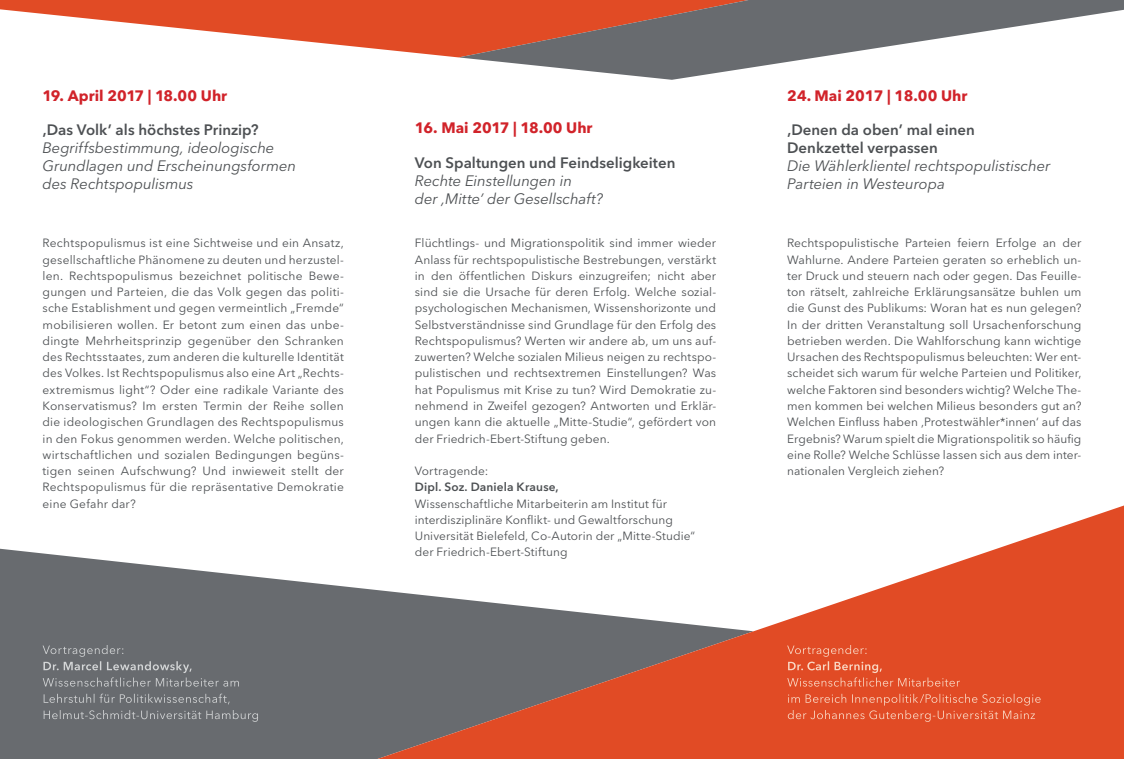
<style>
.page{position:relative;width:1124px;height:759px;background:#fff}
.page>*{position:absolute;margin:0;border:0;box-sizing:border-box;transform-origin:0 0}
.t1{font:italic 15px/18px "Avenir Next LT Pro";letter-spacing:-.01em;color:#4d5053}
.t2{font:600 15px/18px "Avenir Next LT Pro";color:#4d5053}
.t3{font:700 15px "Avenir Next LT Pro";color:#d1232a}
.t4{font:11.88px/16.2px "Avenir Next LT Pro";letter-spacing:.01em;color:#4d5053;text-align:justify}
.t5{font:600 11.88px "Avenir Next LT Pro";letter-spacing:.01em;color:#4d5053}
</style>
<div class="page">
<svg style="left:0;top:548px;width:377px;height:210px;background:#7a7d80"></svg>
<svg style="left:377px;top:506px;width:746px;height:252px"></svg>
<svg style="left:0;top:0;width:458px;height:57px;fill:#e14b25"></svg>
<svg style="left:458px;top:0;width:665px;height:80px"></svg>
<svg style="left:44px;top:693px;width:214px;height:28px;background:#74777a"></svg>
<svg style="left:43px;top:644px;width:196px;height:42px;background:#737679"></svg>
<svg style="left:787px;top:693px;width:253px;height:28px;background:#e35c38"></svg>
<svg style="left:787px;top:644px;width:172px;height:42px;background:#e35834"></svg>
<p class="t3" style="left:43px;top:86px;width:186px">19. April 2017 | 18.00 Uhr</p>
<p class="t2" style="left:43px;top:121px;width:218px">‚Das Volk’ als höchstes Prinzip?</p>
<p class="t1" style="left:43px;top:139px;width:255px">Begriffsbestimmung, ideologische<br>Grundlagen und Erscheinungsformen des Rechtspopulismus</p>
<p class="t4" style="left:43px;top:235px;width:303px">Rechtspopulismus ist eine Sichtweise und ein Ansatz, gesellschaftliche Phänomene zu deuten und herzustel&shy;len. Rechtspopulismus bezeichnet politische Bewe&shy;gungen und Parteien, die das Volk gegen das politi&shy;sche Establishment und gegen vermeintlich „Fremde“ mobilisieren wollen. Er betont zum einen das unbe&shy;dingte Mehrheitsprinzip gegenüber den Schranken des Rechtsstaates, zum anderen die kulturelle Identität des Volkes. Ist Rechtspopulismus also eine Art „Rechts&shy;extremismus light“? Oder eine radikale Variante des Konservatismus? Im ersten Termin der Reihe sollen die ideologischen Grundlagen des Rechtspopulismus in den Fokus genommen werden. Welche politischen, wirtschaftlichen und sozialen Bedingungen begüns&shy;tigen seinen Aufschwung? Und inwieweit stellt der Rechtspopulismus für die repräsentative Demokratie eine Gefahr dar?</p>
<p class="t3" style="left:415px;top:119px;width:179px">16. Mai 2017 | 18.00 Uhr</p>
<p class="t2" style="left:415px;top:153px;width:262px">Von Spaltungen und Feindseligkeiten</p>
<p class="t1" style="left:415px;top:171px;width:190px">Rechte Einstellungen in<br>der ‚Mitte’ der Gesellschaft?</p>
<p class="t4" style="left:415px;top:235px;width:303px">Flüchtlings- und Migrationspolitik sind immer wieder Anlass für rechtspopulistische Bestrebungen, verstärkt in den öffentlichen Diskurs einzugreifen; nicht aber sind sie die Ursache für deren Erfolg. Welche sozial&shy;psychologischen Mechanismen, Wissenshorizonte und Selbstverständnisse sind Grundlage für den Erfolg des Rechtspopulismus? Werten wir andere ab, um uns auf&shy;zuwerten? Welche sozialen Milieus neigen zu rechtspo&shy;pulistischen und rechtsextremen Einstellungen? Was hat Populismus mit Krise zu tun? Wird Demokratie zu&shy;nehmend in Zweifel gezogen? Antworten und Erklär&shy;ungen kann die aktuelle „Mitte-Studie“, gefördert von der Friedrich-Ebert-Stiftung geben.</p>
<p class="t4" style="left:415px;top:462px;width:75px">Vortragende:</p>
<p class="t5" style="left:415px;top:479px;width:145px">Dipl. Soz. Daniela Krause,</p>
<p class="t4" style="left:415px;top:495px;width:282px;text-align:left">Wissenschaftliche Mitarbeiterin am Institut für interdisziplinäre Konflikt- und Gewaltforschung Universität Bielefeld, Co-Autorin der „Mitte-Studie“ der Friedrich-Ebert-Stiftung</p>
<p class="t3" style="left:787px;top:86px;width:182px">24. Mai 2017 | 18.00 Uhr</p>
<p class="t2" style="left:787px;top:121px;width:189px">‚Denen da oben’ mal einen<br>Denkzettel verpassen</p>
<p class="t1" style="left:787px;top:157px;width:264px">Die Wählerklientel rechtspopulistischer<br>Parteien in Westeuropa</p>
<p class="t4" style="left:787px;top:235px;width:296px">Rechtspopulistische Parteien feiern Erfolge an der Wahlurne. Andere Parteien geraten so erheblich un&shy;ter Druck und steuern nach oder gegen. Das Feuille&shy;ton rätselt, zahlreiche Erklärungsansätze buhlen um die Gunst des Publikums: Woran hat es nun gelegen?<br>In der dritten Veranstaltung soll Ursachenforschung betrieben werden. Die Wahlforschung kann wichtige Ursachen des Rechtspopulismus beleuchten: Wer ent&shy;scheidet sich warum für welche Parteien und Politiker, welche Faktoren sind besonders wichtig? Welche The&shy;men kommen bei welchen Milieus besonders gut an?<br>Welchen Einfluss haben ‚Protestwähler*innen‘ auf das Ergebnis? Warum spielt die Migrationspolitik so häufig eine Rolle? Welche Schlüsse lassen sich aus dem inter&shy;nationalen Vergleich ziehen?</p>
</div>
